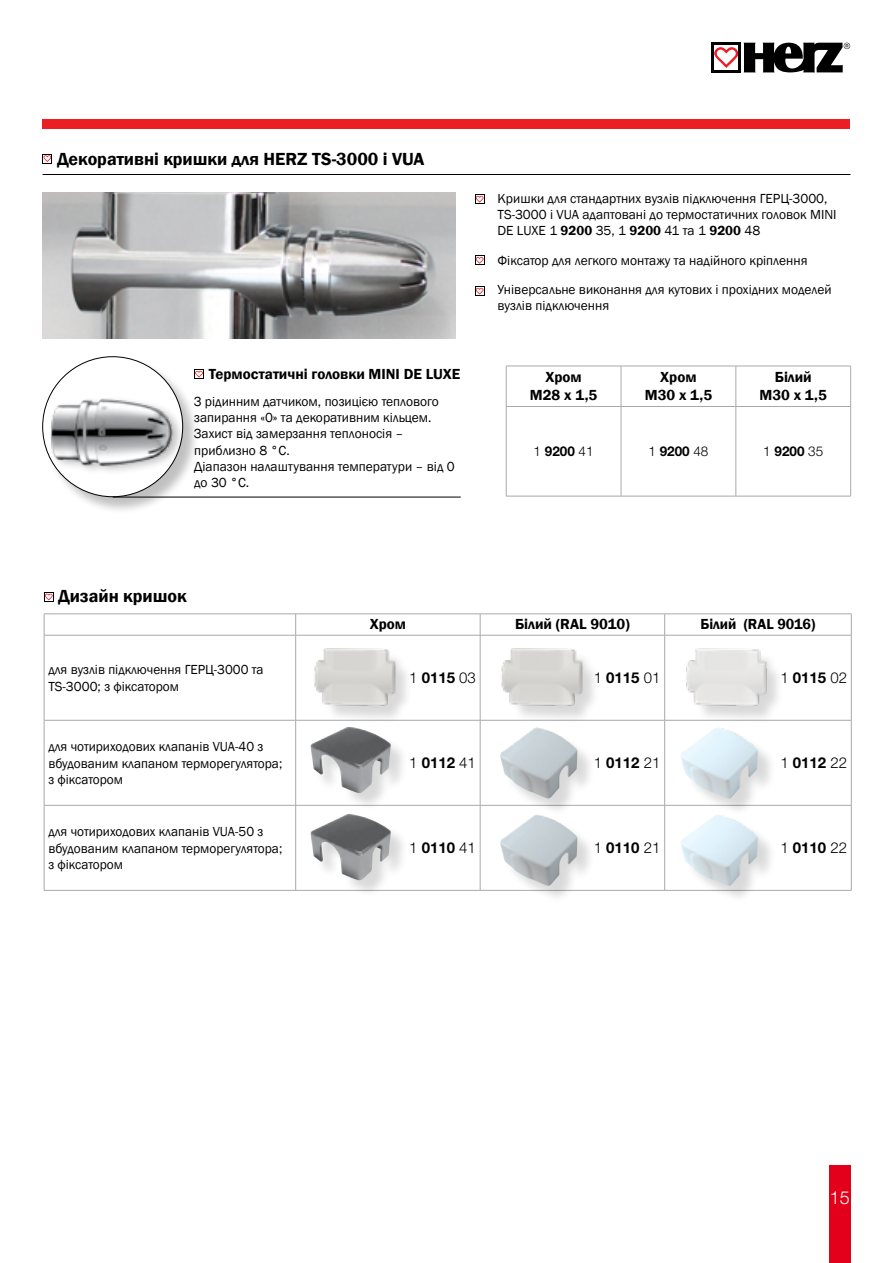
<style>
.page{position:relative;width:893px;height:1263px;background:#fff}
.page>*{position:absolute;margin:0;border:0;box-sizing:border-box;transform-origin:0 0}
.t1{font:600 18px "Franklin Gothic";color:#000}
.t2{font:300 18px "Helvetica Neue LT Std";color:#fff}
.t3{font:600 15px/18px "Franklin Gothic";color:#000;text-align:center}
.t4{font:700 15px "Helvetica Neue LT Std";color:#000}
.t5{font:13.5px/16.2px "Franklin Gothic";color:#000}
.t6{font:700 13.5px "Helvetica Neue LT Std";color:#000}
.s1{font-weight:600}
.s2{font-weight:300}
</style>
<div class="page">
<svg style="left:744px;top:43px;width:106px;height:29px"></svg>
<svg style="left:714px;top:47px;width:24px;height:21px"></svg>
<hr style="left:711px;top:43px;width:3px;height:28px;background:#000">
<hr style="left:739px;top:44px;width:2px;height:28px;background:#000">
<hr style="left:711px;top:43px;width:30px;height:2px;background:#000">
<hr style="left:711px;top:70px;width:30px;height:2px;background:#000">
<div style="left:829px;top:1165px;width:21px;height:98px;background:#e2001a"></div>
<div style="left:43px;top:119px;width:807px;height:10px;background:#ed1d24"></div>
<hr style="left:43px;top:174px;width:807px;height:1px;background:#000">
<svg style="left:43px;top:154px;width:9px;height:10px"></svg>
<img style="left:43px;top:193px;width:412px;height:145px">
<div style="left:44px;top:358px;width:156px;height:156px;background:#000;opacity:.25"></div>
<div style="left:43px;top:357px;width:140px;height:140px;background:#fff;border-radius:50%"></div>
<div style="left:49px;top:396px;width:134px;height:81px;background:#000;opacity:.25"></div>
<img style="left:48px;top:393px;width:128px;height:78px">
<svg style="left:194px;top:369px;width:10px;height:10px"></svg>
<hr style="left:113px;top:497px;width:348px;height:1px;background:#000">
<hr style="left:506px;top:366px;width:115px;height:1px;background:#a7a9ac">
<hr style="left:506px;top:366px;width:1px;height:40px;background:#a7a9ac">
<hr style="left:621px;top:366px;width:115px;height:1px;background:#a7a9ac">
<hr style="left:621px;top:366px;width:1px;height:40px;background:#a7a9ac">
<hr style="left:736px;top:366px;width:115px;height:1px;background:#a7a9ac">
<hr style="left:736px;top:366px;width:1px;height:40px;background:#a7a9ac">
<hr style="left:850px;top:366px;width:1px;height:40px;background:#a7a9ac">
<hr style="left:506px;top:406px;width:115px;height:1px;background:#a7a9ac">
<hr style="left:506px;top:407px;width:1px;height:89px;background:#a7a9ac">
<hr style="left:621px;top:406px;width:115px;height:1px;background:#a7a9ac">
<hr style="left:621px;top:407px;width:1px;height:89px;background:#a7a9ac">
<hr style="left:736px;top:406px;width:115px;height:1px;background:#a7a9ac">
<hr style="left:736px;top:407px;width:1px;height:89px;background:#a7a9ac">
<hr style="left:850px;top:407px;width:1px;height:89px;background:#a7a9ac">
<hr style="left:506px;top:496px;width:115px;height:1px;background:#a7a9ac">
<hr style="left:621px;top:496px;width:115px;height:1px;background:#a7a9ac">
<hr style="left:736px;top:496px;width:115px;height:1px;background:#a7a9ac">
<svg style="left:475px;top:194px;width:10px;height:10px"></svg>
<svg style="left:475px;top:256px;width:10px;height:9px"></svg>
<svg style="left:475px;top:286px;width:10px;height:10px"></svg>
<hr style="left:44px;top:614px;width:252px;height:1px;background:#a7a9ac">
<svg style="left:44px;top:614px;width:1px;height:21px"></svg>
<hr style="left:296px;top:614px;width:184px;height:1px;background:#a7a9ac">
<svg style="left:295px;top:614px;width:1px;height:21px"></svg>
<hr style="left:480px;top:614px;width:185px;height:1px;background:#a7a9ac">
<svg style="left:480px;top:614px;width:1px;height:21px"></svg>
<hr style="left:665px;top:614px;width:186px;height:1px;background:#a7a9ac">
<svg style="left:664px;top:614px;width:1px;height:21px"></svg>
<svg style="left:851px;top:614px;width:1px;height:21px"></svg>
<hr style="left:44px;top:635px;width:252px;height:1px;background:#a7a9ac">
<hr style="left:44px;top:635px;width:1px;height:85px;background:#a7a9ac">
<hr style="left:44px;top:720px;width:252px;height:1px;background:#a7a9ac">
<hr style="left:44px;top:720px;width:1px;height:85px;background:#a7a9ac">
<hr style="left:44px;top:805px;width:252px;height:1px;background:#a7a9ac">
<hr style="left:44px;top:805px;width:1px;height:85px;background:#a7a9ac">
<hr style="left:296px;top:635px;width:184px;height:1px;background:#a7a9ac">
<hr style="left:295px;top:635px;width:1px;height:85px;background:#a7a9ac">
<hr style="left:480px;top:635px;width:185px;height:1px;background:#a7a9ac">
<hr style="left:480px;top:635px;width:1px;height:85px;background:#a7a9ac">
<hr style="left:665px;top:635px;width:186px;height:1px;background:#a7a9ac">
<hr style="left:664px;top:635px;width:1px;height:85px;background:#a7a9ac">
<hr style="left:851px;top:635px;width:1px;height:85px;background:#a7a9ac">
<hr style="left:296px;top:720px;width:184px;height:1px;background:#a7a9ac">
<hr style="left:295px;top:720px;width:1px;height:85px;background:#a7a9ac">
<hr style="left:480px;top:720px;width:1px;height:85px;background:#a7a9ac">
<hr style="left:665px;top:720px;width:186px;height:1px;background:#a7a9ac">
<hr style="left:664px;top:720px;width:1px;height:85px;background:#a7a9ac">
<hr style="left:851px;top:720px;width:1px;height:85px;background:#a7a9ac">
<hr style="left:296px;top:805px;width:184px;height:1px;background:#a7a9ac">
<hr style="left:295px;top:805px;width:1px;height:85px;background:#a7a9ac">
<hr style="left:480px;top:805px;width:185px;height:1px;background:#a7a9ac">
<hr style="left:480px;top:805px;width:1px;height:85px;background:#a7a9ac">
<hr style="left:665px;top:805px;width:186px;height:1px;background:#a7a9ac">
<hr style="left:664px;top:805px;width:1px;height:85px;background:#a7a9ac">
<hr style="left:851px;top:805px;width:1px;height:85px;background:#a7a9ac">
<hr style="left:44px;top:890px;width:252px;height:1px;background:#a7a9ac">
<hr style="left:296px;top:890px;width:184px;height:1px;background:#a7a9ac">
<hr style="left:480px;top:890px;width:185px;height:1px;background:#a7a9ac">
<hr style="left:665px;top:890px;width:186px;height:1px;background:#a7a9ac">
<svg style="left:44px;top:592px;width:10px;height:10px"></svg>
<img style="left:450px;top:640px;width:369px;height:97px">
<div style="left:689px;top:651px;width:95px;height:72px;background:#000;opacity:.15"></div>
<img style="left:263px;top:640px;width:184px;height:96px">
<div style="left:503px;top:731px;width:93px;height:85px;background:#000;opacity:.15"></div>
<img style="left:499px;top:727px;width:79px;height:72px">
<div style="left:313px;top:729px;width:96px;height:83px;background:#000;opacity:.15"></div>
<img style="left:310px;top:727px;width:81px;height:66px">
<div style="left:683px;top:731px;width:93px;height:85px;background:#000;opacity:.15"></div>
<img style="left:680px;top:727px;width:78px;height:72px">
<div style="left:503px;top:818px;width:93px;height:85px;background:#000;opacity:.15"></div>
<img style="left:500px;top:814px;width:78px;height:72px">
<div style="left:313px;top:816px;width:96px;height:83px;background:#000;opacity:.15"></div>
<img style="left:310px;top:814px;width:81px;height:67px">
<div style="left:683px;top:818px;width:93px;height:85px;background:#000;opacity:.15"></div>
<img style="left:681px;top:814px;width:77px;height:72px">
<h1 class="t1" style="left:58px;top:148px;width:369px">Декоративні кришки для HERZ TS-3000 і VUA</h1>
<p class="t3" style="left:209px;top:365px;width:253px">Термостатичні головки MINI DE LUXE</p>
<p class="t5" style="left:194px;top:394px;width:262px">З рідинним датчиком, позицією теплового запирання «0» та декоративним кільцем.<br>Захист від замерзання теплоносія – приблизно 8 °C.<br>Діапазон налаштування температури – від 0 до 30 °C.</p>
<p class="t5" style="left:497px;top:191px;width:341px">Кришки для стандартних вузлів підключення ГЕРЦ-3000,<br>TS-3000 і VUA адаптовані до термостатичних головок MINI<br>DE LUXE 1 <span class="s1">9200</span> 35, 1 <span class="s1">9200</span> 41 та 1 <span class="s1">9200</span> 48</p>
<p class="t5" style="left:497px;top:246px;width:336px;line-height:29.2px">Фіксатор для легкого монтажу та надійного кріплення<br>Універсальне виконання для кутових і прохідних моделей</p>
<p class="t5" style="left:497px;top:298px;width:113px">вузлів підключення</p>
<p class="t3" style="left:530px;top:369px;width:69px">Хром<br>M28 x 1,5</p>
<p class="t3" style="left:645px;top:369px;width:69px">Хром<br>M30 x 1,5</p>
<p class="t3" style="left:760px;top:369px;width:69px">Білий<br>M30 x 1,5</p>
<p class="t6" style="left:534px;top:443px;width:62px"><span class="s2">1</span> 9200 <span class="s2">41</span></p>
<p class="t6" style="left:648px;top:443px;width:62px"><span class="s2">1</span> 9200 <span class="s2">48</span></p>
<p class="t6" style="left:763px;top:443px;width:62px"><span class="s2">1</span> 9200 <span class="s2">35</span></p>
<h1 class="t1" style="left:59px;top:585px;width:130px">Дизайн кришок</h1>
<p class="t3" style="left:370px;top:615px;width:38px">Хром</p>
<p class="t3" style="left:515px;top:615px;width:116px">Білий (RAL 9010)</p>
<p class="t3" style="left:700px;top:615px;width:116px">Білий (RAL 9016)</p>
<p class="t5" style="left:48px;top:662px;width:217px">для вузлів підключення ГЕРЦ-3000 та<br>TS-3000; з фіксатором</p>
<p class="t4" style="left:409px;top:668px;width:68px"><span class="s2">1</span> 0115 <span class="s2">03</span></p>
<p class="t4" style="left:594px;top:668px;width:68px"><span class="s2">1</span> 0115 <span class="s2">01</span></p>
<p class="t4" style="left:780px;top:668px;width:68px"><span class="s2">1</span> 0115 <span class="s2">02</span></p>
<p class="t5" style="left:48px;top:739px;width:235px">для чотириходових клапанів VUA-40 з вбудованим клапаном терморегулятора; з фіксатором</p>
<p class="t5" style="left:48px;top:824px;width:235px">для чотириходових клапанів VUA-50 з вбудованим клапаном терморегулятора; з фіксатором</p>
<p class="t4" style="left:409px;top:753px;width:68px"><span class="s2">1</span> 0112 <span class="s2">41</span></p>
<p class="t4" style="left:594px;top:753px;width:68px"><span class="s2">1</span> 0112 <span class="s2">21</span></p>
<p class="t4" style="left:780px;top:753px;width:68px"><span class="s2">1</span> 0112 <span class="s2">22</span></p>
<p class="t4" style="left:409px;top:838px;width:68px"><span class="s2">1</span> 0110 <span class="s2">41</span></p>
<p class="t4" style="left:594px;top:838px;width:68px"><span class="s2">1</span> 0110 <span class="s2">21</span></p>
<p class="t4" style="left:780px;top:838px;width:68px"><span class="s2">1</span> 0110 <span class="s2">22</span></p>
<h1 class="t2" style="left:830px;top:1187px;width:22px">15</h1>
</div>
